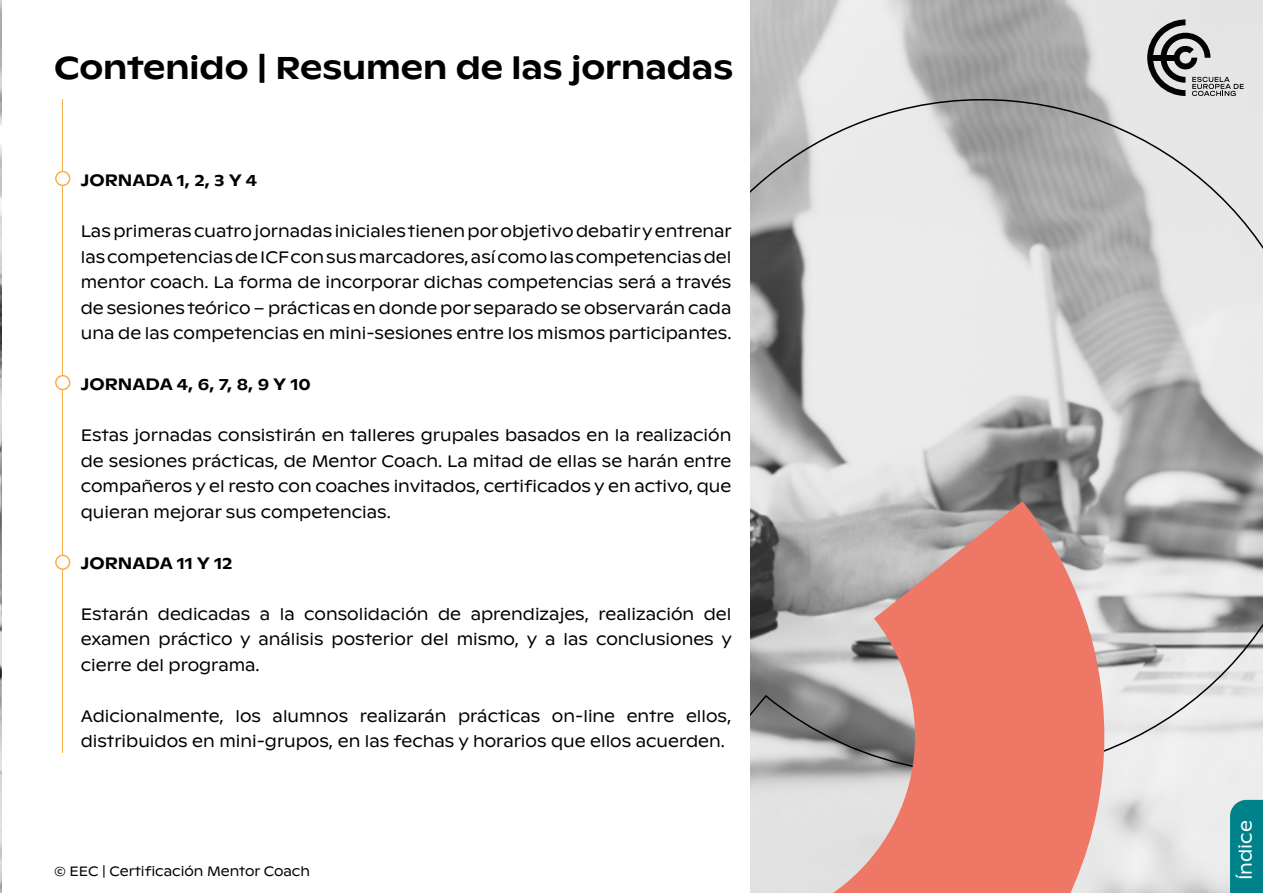
<style>
.page{position:relative;width:1263px;height:893px;background:#fff}
.page>*{position:absolute;margin:0;border:0;box-sizing:border-box;transform-origin:0 0}
.t1{font:500 31.5px "Ginto Nord";color:#000}
.t2{font:18px "Ginto Nord";color:#fff}
.t3{font:16.5px/25.5px "Ginto Nord";color:#000;text-align:justify}
.t4{font:500 16.5px "Ginto Nord";color:#000}
.t5{font:13.5px "Ginto Nord";color:#000}
</style>
<div class="page">
<svg style="left:750px;top:58px;width:513px;height:796px;background:#c9c9c9"></svg>
<svg style="left:1147px;top:19px;width:97px;height:77px;background:#ababab"></svg>
<div style="left:1230px;top:800px;width:33px;height:93px;background:#00828a"></div>
<img style="left:0;top:0;width:1px;height:893px">
<svg style="left:750px;top:501px;width:381px;height:392px;background:#d09991"></svg>
<hr style="left:62px;top:99px;width:1px;height:654px;background:#f8ae4c">
<div style="left:56px;top:172px;width:14px;height:13px;background:#fff;border-radius:50%"></div>
<div style="left:55px;top:171px;width:15px;height:15px;border:2px solid #f8ae4c;border-radius:50%"></div>
<div style="left:56px;top:376px;width:14px;height:13px;background:#fff;border-radius:50%"></div>
<div style="left:55px;top:375px;width:15px;height:15px;border:2px solid #f8ae4c;border-radius:50%"></div>
<div style="left:56px;top:555px;width:14px;height:14px;background:#fff;border-radius:50%"></div>
<div style="left:55px;top:555px;width:15px;height:15px;border:2px solid #f8ae4c;border-radius:50%"></div>
<h1 class="t1" style="left:54px;top:44px;width:681px">Contenido | Resumen de las jornadas</h1>
<p class="t4" style="left:81px;top:168px;width:178px">JORNADA 1, 2, 3 Y 4</p>
<p class="t3" style="left:81px;top:218px;width:652px">Las primeras cuatro jornadas iniciales tienen por objetivo debatir y entrenar las competencias de ICF con sus marcadores, así como las competencias del mentor coach. La forma de incorporar dichas competencias será a través de sesiones teórico – prácticas en donde por separado se observarán cada una de las competencias en mini-sesiones entre los mismos participantes.</p>
<p class="t4" style="left:81px;top:372px;width:231px">JORNADA 4, 6, 7, 8, 9 Y 10</p>
<p class="t3" style="left:81px;top:422px;width:652px">Estas jornadas consistirán en talleres grupales basados en la realización de sesiones prácticas, de Mentor Coach. La mitad de ellas se harán entre compañeros y el resto con coaches invitados, certificados y en activo, que quieran mejorar sus competencias.</p>
<p class="t4" style="left:81px;top:550px;width:153px">JORNADA 11 Y 12</p>
<p class="t3" style="left:81px;top:600px;width:653px">Estarán dedicadas a la consolidación de aprendizajes, realización del examen práctico y análisis posterior del mismo, y a las conclusiones y cierre del programa.</p>
<p class="t3" style="left:81px;top:702px;width:652px">Adicionalmente, los alumnos realizarán prácticas on-line entre ellos, distribuidos en mini-grupos, en las fechas y horarios que ellos acuerden.</p>
<p class="t5" style="left:54px;top:862px;width:257px">© EEC | Certificación Mentor Coach</p>
<p class="t2" style="left:1232px;top:880px;width:61px;rotate:-90deg">Índice</p>
</div>
